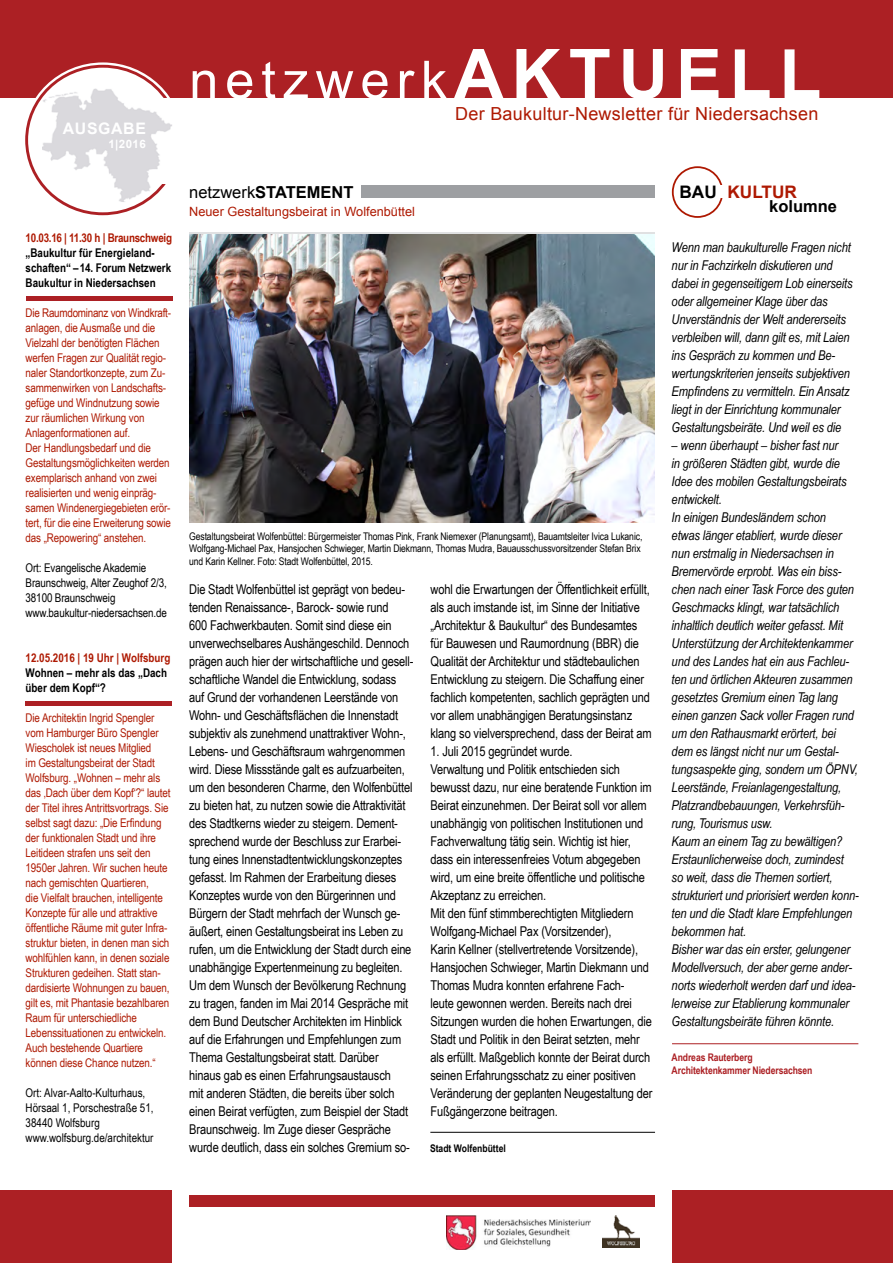
<style>
.page{position:relative;width:893px;height:1263px;background:#fff}
.page>*{position:absolute;margin:0;border:0;box-sizing:border-box;transform-origin:0 0}
.t1{font:52.5px "Arial";letter-spacing:.13em;color:#fff}
.t2{font:18px "Arial";letter-spacing:.015em;color:#ae1902}
.t3{font:700 17.25px "Arial";color:#ae1902}
.t4{font:700 16.5px "Arial";color:#000}
.t5{font:700 15.9px "Arial";letter-spacing:.04em;color:#fff}
.t6{font:13.5px/18px "Arial Narrow";letter-spacing:-.01em;color:#000}
.t7{font:italic 13.5px/18px "Arial Narrow";letter-spacing:-.01em;color:#000}
.t8{font:12.75px "Arial";color:#ae1902}
.t9{font:12px/15px "Arial Narrow";letter-spacing:-.01em;color:#ae1902}
.t10{font:12px/15px "Arial Narrow";letter-spacing:-.01em;color:#000}
.t11{font:700 12px/15px "Arial Narrow";color:#000}
.t12{font:700 12px "Arial Narrow";letter-spacing:-.02em;color:#ae1902}
.t13{font:700 12px "Arial Narrow";color:#ae1902}
.t14{font:700 11.55px "Arial";color:#fff}
.t15{font:10.5px/12.6px "Arial Narrow";letter-spacing:-.01em;color:#000}
.t16{font:700 10.5px/12.6px "Arial Narrow";letter-spacing:-.01em;color:#ac2024}
.t17{font:700 10.5px "Arial Narrow";color:#000}
.s1{font-weight:700;font-size:69px}
.s2{font-weight:400}
.s3{color:#000}
</style>
<div class="page">
<div style="left:0;top:0;width:893px;height:98px;background:#ac2024"></div>
<svg style="left:25px;top:63px;width:146px;height:153px"></svg>
<div style="left:159px;top:98px;width:734px;height:5px;background:#fff"></div>
<div style="left:160px;top:177px;width:14px;height:7px;background:#fff"></div>
<div style="left:0;top:0;width:28px;height:98px;background:#ac2024"></div>
<div style="left:7px;top:1190px;width:886px;height:73px;background:#ac2024"></div>
<div style="left:172px;top:1185px;width:500px;height:78px;background:#fff"></div>
<img style="left:602px;top:1216px;width:37px;height:31px">
<img style="left:447px;top:1215px;width:143px;height:34px">
<div style="left:0;top:1190px;width:38px;height:73px;background:#ac2024"></div>
<div style="left:189px;top:1195px;width:466px;height:12px;background:#ac2024"></div>
<div style="left:361px;top:186px;width:294px;height:12px;background:#9d9fa2"></div>
<div style="left:672px;top:166px;width:51px;height:52px;border:2px solid #ae1902;border-radius:50%"></div>
<div style="left:679px;top:185px;width:118px;height:13px;background:#fff"></div>
<div style="left:361px;top:185px;width:294px;height:12px;background:#9d9fa2"></div>
<hr style="left:430px;top:1132px;width:225px;height:1px;background:#000">
<hr style="left:26px;top:297px;width:146px;height:4px;background:#ac2024">
<hr style="left:672px;top:1043px;width:186px;height:1px;background:#ac2024">
<hr style="left:26px;top:701px;width:146px;height:4px;background:#ac2024">
<img style="left:189px;top:234px;width:465px;height:288px">
<p class="t5" style="left:63px;top:118px;width:85px">AUSGABE</p>
<p class="t14" style="left:108px;top:136px;width:39px">1|2016</p>
<p class="t12" style="left:26px;top:231px;width:148px">10.03.16 | 11.30 h | Braunschweig</p>
<p class="t11" style="left:26px;top:245px;width:147px">„Baukultur für Energieland&shy;schaften“ – 14. Forum Netzwerk<br>Baukultur in Niedersachsen</p>
<p class="t9" style="left:26px;top:306px;width:147px">Die Raumdominanz von Windkraft&shy;anlagen, die Ausmaße und die<br>Vielzahl der benötigten Flächen werfen Fragen zur Qualität regio&shy;naler Standortkonzepte, zum Zu&shy;sammenwirken von Landschafts&shy;gefüge und Windnutzung sowie zur räumlichen Wirkung von<br>Anlagenformationen auf.<br>Der Handlungsbedarf und die<br>Gestaltungsmöglichkeiten werden exemplarisch anhand von zwei realisierten und wenig einpräg&shy;samen Windenergiegebieten erör&shy;tert, für die eine Erweiterung sowie das „Repowering“ anstehen.</p>
<p class="t10" style="left:26px;top:561px;width:143px">Ort: Evangelische Akademie<br>Braunschweig, Alter Zeughof 2/3,<br>38100 Braunschweig www.baukultur-niedersachsen.de</p>
<p class="t13" style="left:26px;top:651px;width:146px">12.05.2016 | 19 Uhr | Wolfsburg</p>
<p class="t11" style="left:26px;top:665px;width:143px">Wohnen – mehr als das „Dach über dem Kopf“?</p>
<p class="t9" style="left:26px;top:711px;width:146px">Die Architektin Ingrid Spengler vom Hamburger Büro Spengler<br>Wiescholek ist neues Mitglied<br>im Gestaltungsbeirat der Stadt<br>Wolfsburg. „Wohnen – mehr als das ‚Dach über dem Kopf‘?“ lautet der Titel ihres Antrittsvortrags. Sie selbst sagt dazu: „Die Erfindung der funktionalen Stadt und ihre<br>Leitideen strafen uns seit den<br>1950er Jahren. Wir suchen heute nach gemischten Quartieren,<br>die Vielfalt brauchen, intelligente<br>Konzepte für alle und attraktive öffentliche Räume mit guter Infra&shy;struktur bieten, in denen man sich wohlfühlen kann, in denen soziale<br>Strukturen gedeihen. Statt stan&shy;dardisierte Wohnungen zu bauen, gilt es, mit Phantasie bezahlbaren<br>Raum für unterschiedliche<br>Lebenssituationen zu entwickeln.<br>Auch bestehende Quartiere können diese Chance nutzen.“</p>
<p class="t10" style="left:26px;top:1086px;width:129px">Ort: Alvar-Aalto-Kulturhaus,<br>Hörsaal 1, Porschestraße 51,<br>38440 Wolfsburg www.wolfsburg.de/architektur</p>
<h1 class="t1" style="left:189px;top:46px;width:634px">netzwerk<span class="s1">AKTUELL</span></h1>
<h2 class="t2" style="left:455px;top:102px;width:365px">Der Baukultur-Newsletter für Niedersachsen</h2>
<p class="t4" style="left:189px;top:181px;width:166px"><span class="s2">netzwerk</span>STATEMENT</p>
<p class="t8" style="left:189px;top:203px;width:227px">Neuer Gestaltungsbeirat in Wolfenbüttel</p>
<p class="t15" style="left:189px;top:530px;width:455px">Gestaltungsbeirat Wolfenbüttel: Bürgermeister Thomas Pink, Frank Niemexer (Planungsamt), Bauamtsleiter Ivica Lukanic,<br>Wolfgang-Michael Pax, Hansjochen Schwieger, Martin Diekmann, Thomas Mudra, Bauausschussvorsitzender Stefan Brix und Karin Kellner. Foto: Stadt Wolfenbüttel, 2015.</p>
<p class="t6" style="left:189px;top:580px;width:226px">Die Stadt Wolfenbüttel ist geprägt von bedeu&shy;tenden Renaissance-, Barock- sowie rund<br>600 Fachwerkbauten. Somit sind diese ein unverwechselbares Aushängeschild. Dennoch prägen auch hier der wirtschaftliche und gesell&shy;schaftliche Wandel die Entwicklung, sodass auf Grund der vorhandenen Leerstände von Wohn- und Geschäftsflächen die Innenstadt subjektiv als zunehmend unattraktiver Wohn-, Lebens- und Geschäftsraum wahrgenommen wird. Diese Missstände galt es aufzuarbeiten, um den besonderen Charme, den Wolfenbüttel zu bieten hat, zu nutzen sowie die Attraktivität des Stadtkerns wieder zu steigern. Dement&shy;sprechend wurde der Beschluss zur Erarbei&shy;tung eines Innenstadtentwicklungskonzeptes gefasst. Im Rahmen der Erarbeitung dieses Konzeptes wurde von den Bürgerinnen und Bürgern der Stadt mehrfach der Wunsch ge&shy;äußert, einen Gestaltungsbeirat ins Leben zu rufen, um die Entwicklung der Stadt durch eine unabhängige Expertenmeinung zu begleiten.<br>Um dem Wunsch der Bevölkerung Rechnung zu tragen, fanden im Mai 2014 Gespräche mit dem Bund Deutscher Architekten im Hinblick auf die Erfahrungen und Empfehlungen zum Thema Gestaltungsbeirat statt. Darüber hinaus gab es einen Erfahrungsaustausch<br>mit anderen Städten, die bereits über solch einen Beirat verfügten, zum Beispiel der Stadt Braunschweig. Im Zuge dieser Gespräche wurde deutlich, dass ein solches Gremium so-</p>
<p class="t6" style="left:431px;top:580px;width:223px">wohl die Erwartungen der Öffentlichkeit erfüllt, als auch imstande ist, im Sinne der Initiative „Architektur &amp; Baukultur“ des Bundesamtes für Bauwesen und Raumordnung (BBR) die Qualität der Architektur und städtebaulichen Entwicklung zu steigern. Die Schaffung einer fachlich kompetenten, sachlich geprägten und vor allem unabhängigen Beratungsinstanz klang so vielversprechend, dass der Beirat am</p>
<p class="t6" style="left:431px;top:742px;width:224px">1. Juli 2015 gegründet wurde.<br>Verwaltung und Politik entschieden sich bewusst dazu, nur eine beratende Funktion im Beirat einzunehmen. Der Beirat soll vor allem unabhängig von politischen Institutionen und Fachverwaltung tätig sein. Wichtig ist hier, dass ein interessenfreies Votum abgegeben wird, um eine breite öffentliche und politische Akzeptanz zu erreichen.<br>Mit den fünf stimmberechtigten Mitgliedern Wolfgang-Michael Pax (Vorsitzender),<br>Karin Kellner (stellvertretende Vorsitzende), Hansjochen Schwieger, Martin Diekmann und Thomas Mudra konnten erfahrene Fach-<br>leute gewonnen werden. Bereits nach drei Sitzungen wurden die hohen Erwartungen, die Stadt und Politik in den Beirat setzten, mehr als erfüllt. Maßgeblich konnte der Beirat durch seinen Erfahrungsschatz zu einer positiven Veränderung der geplanten Neugestaltung der Fußgängerzone beitragen.</p>
<p class="t17" style="left:430px;top:1142px;width:77px">Stadt Wolfenbüttel</p>
<p class="t3" style="left:679px;top:180px;width:119px"><span class="s3">BAU</span> KULTUR</p>
<p class="t4" style="left:769px;top:195px;width:69px">kolumne</p>
<p class="t7" style="left:672px;top:238px;width:182px">Wenn man baukulturelle Fragen nicht nur in Fachzirkeln diskutieren und dabei in gegenseitigem Lob einerseits oder allgemeiner Klage über das Unverständnis der Welt andererseits verbleiben will, dann gilt es, mit Laien ins Gespräch zu kommen und Be&shy;wertungskriterien jenseits subjektiven Empfindens zu vermitteln. Ein Ansatz liegt in der Einrichtung kommunaler Gestaltungsbeiräte. Und weil es die</p>
<p class="t7" style="left:672px;top:436px;width:189px">– wenn überhaupt – bisher fast nur<br>in größeren Städten gibt, wurde die Idee des mobilen Gestaltungsbeirats entwickelt.<br>In einigen Bundesländern schon<br>etwas länger etabliert, wurde dieser nun erstmalig in Niedersachsen in Bremervörde erprobt. Was ein biss&shy;chen nach einer Task Force des guten Geschmacks klingt, war tatsächlich inhaltlich deutlich weiter gefasst. Mit Unterstützung der Architektenkammer und des Landes hat ein aus Fachleu&shy;ten und örtlichen Akteuren zusammen gesetztes Gremium einen Tag lang einen ganzen Sack voller Fragen rund um den Rathausmarkt erörtert, bei dem es längst nicht nur um Gestal&shy;tungsaspekte ging, sondern um ÖPNV, Leerstände, Freianlagengestaltung, Platzrandbebauungen, Verkehrsfüh&shy;rung, Tourismus usw.<br>Kaum an einem Tag zu bewältigen?<br>Erstaunlicherweise doch, zumindest<br>so weit, dass die Themen sortiert, strukturiert und priorisiert werden konn&shy;ten und die Stadt klare Empfehlungen bekommen hat.<br>Bisher war das ein erster, gelungener Modellversuch, der aber gerne ander&shy;norts wiederholt werden darf und idea&shy;lerweise zur Etablierung kommunaler Gestaltungsbeiräte führen könnte.</p>
<p class="t16" style="left:672px;top:1051px;width:142px">Andreas Rauterberg<br>Architektenkammer Niedersachsen</p>
</div>
